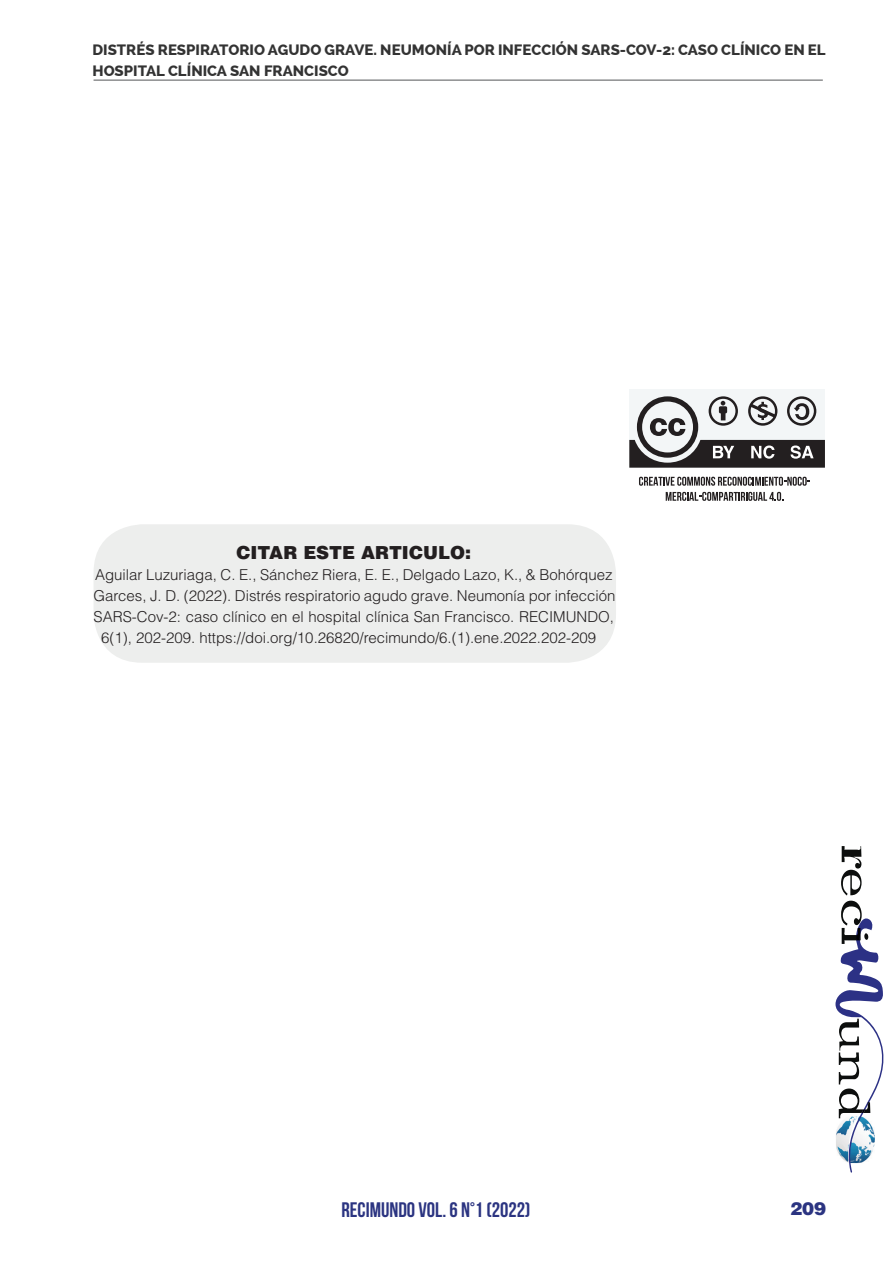
<style>
.page{position:relative;width:893px;height:1263px;background:#fff}
.page>*{position:absolute;margin:0;border:0;box-sizing:border-box;transform-origin:0 0}
.t1{font:700 21px "Bebas Neue";color:#2b3481}
.t2{font:900 18px "Helvetica LT Std";color:#231f20}
.t3{font:900 18px "Helvetica LT Std";color:#2b3481}
.t4{font:300 15px "Helvetica LT Std";color:#231f20}
.t5{font:800 15px/21px "Raleway";color:#333}
</style>
<div class="page">
<hr style="left:94px;top:80px;width:729px;height:1px;background:#545557">
<svg style="left:841px;top:846px;width:20px;height:49px"></svg>
<svg style="left:835px;top:901px;width:49px;height:272px"></svg>
<svg style="left:639px;top:477px;width:171px;height:9px"></svg>
<svg style="left:666px;top:492px;width:117px;height:9px"></svg>
<div style="left:629px;top:389px;width:196px;height:79px;background:#f3f6f7"></div>
<svg style="left:629px;top:396px;width:196px;height:72px"></svg>
<div style="left:94px;top:524px;width:522px;height:139px;background:#edeeed;border-radius:49px"></div>
<p class="t5" style="left:92px;top:39px;width:735px">DISTRÉS RESPIRATORIO AGUDO GRAVE. NEUMONÍA POR INFECCIÓN SARS-COV-2: CASO CLÍNICO EN EL<br>HOSPITAL CLÍNICA SAN FRANCISCO</p>
<p class="t2" style="left:237px;top:541px;width:236px">CITAR ESTE ARTICULO:</p>
<p class="t4" style="left:95px;top:565px;width:519px">Aguilar Luzuriaga, C. E., Sánchez Riera, E. E., Delgado Lazo, K., &amp; Bohórquez</p>
<p class="t4" style="left:94px;top:586px;width:524px">Garces, J. D. (2022). Distrés respiratorio agudo grave. Neumonía por infección</p>
<p class="t4" style="left:94px;top:607px;width:522px">SARS-Cov-2: caso clínico en el hospital clínica San Francisco. RECIMUNDO,</p>
<p class="t4" style="left:101px;top:628px;width:496px">6(1), 202-209. https://doi.org/10.26820/recimundo/6.(1).ene.2022.202-209</p>
<h1 class="t1" style="left:341px;top:1198px;width:190px">RECIMUNDO VOL. 6 N°1 (2022)</h1>
<p class="t3" style="left:790px;top:1197px;width:38px">209</p>
</div>
